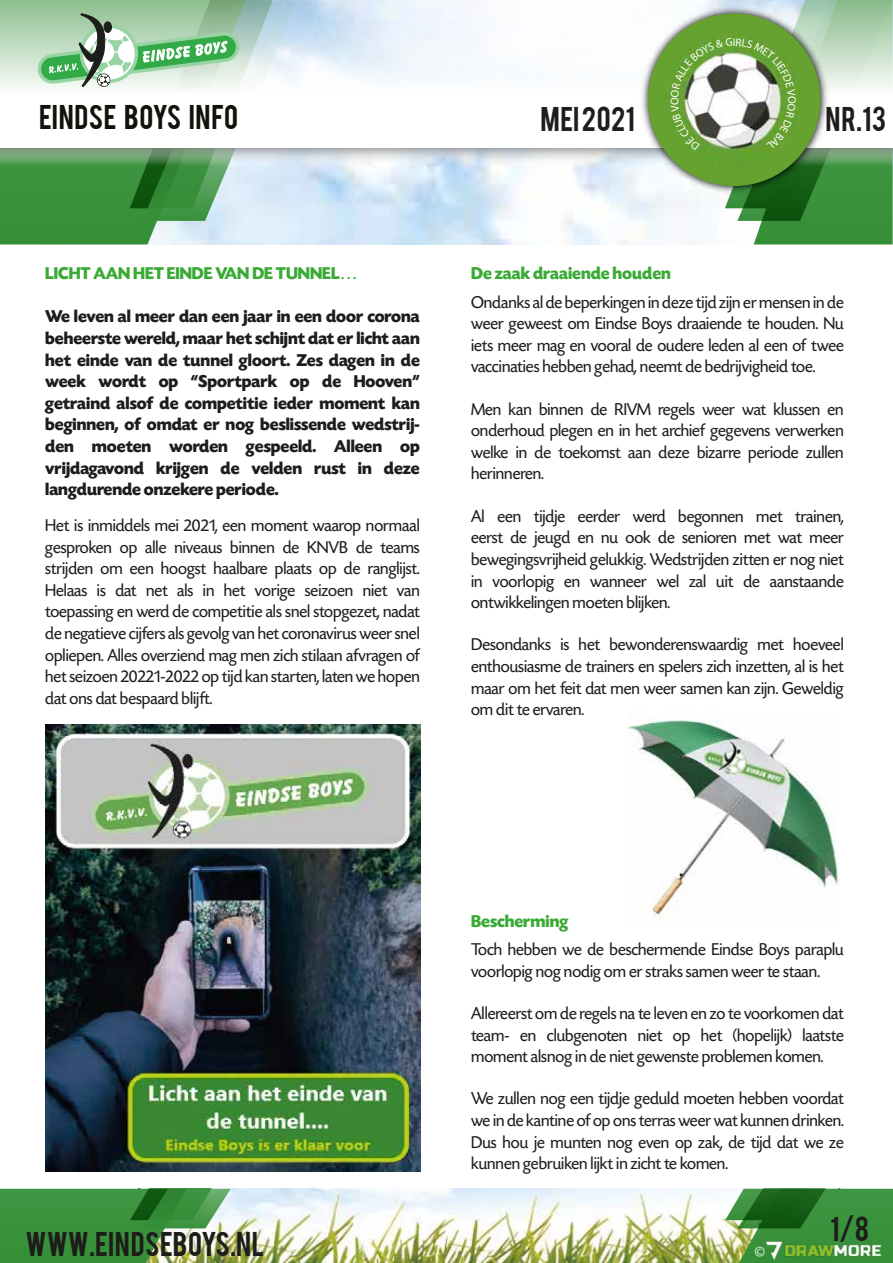
<style>
.page{position:relative;width:893px;height:1263px;background:#fff}
.page>*{position:absolute;margin:0;border:0;box-sizing:border-box;transform-origin:0 0}
.t1{font:27px "Bebas";letter-spacing:.015em;color:#1d1d1b}
.t2{font:27px "Bebas";letter-spacing:.02em;color:#13110c}
.t3{font:18px/21.6px "Today SHOP";color:#1d1d1b;text-align:justify}
.t4{font:700 18px/21.6px "Today SHOP";color:#1d1d1b;text-align:justify}
.t5{font:700 18px "Today SHOP";color:#3aaa35}
.t6{font:15.9px "Myriad Pro";color:#fff}
.s1{font-family:"Myriad Pro";font-weight:400}
</style>
<div class="page">
<svg style="left:0;top:168px;width:246px;height:76px;background:#66aa6f"></svg>
<svg style="left:0;top:148px;width:637px;height:20px"></svg>
<svg style="left:0;top:0;width:671px;height:93px"></svg>
<img style="left:273px;top:1189px;width:452px;height:74px">
<svg style="left:725px;top:1189px;width:168px;height:74px;background:#468e42"></svg>
<svg style="left:0;top:1189px;width:273px;height:74px;background:#69a764"></svg>
<img style="left:762px;top:1237px;width:123px;height:26px">
<img style="left:637px;top:3px;width:34px;height:194px">
<div style="left:648px;top:14px;width:172px;height:172px;background:#66a230;border-radius:50%"></div>
<svg style="left:38px;top:0;width:260px;height:221px"></svg>
<img style="left:46px;top:725px;width:374px;height:447px">
<img style="left:627px;top:720px;width:213px;height:199px">
<svg style="left:671px;top:0;width:222px;height:244px"></svg>
<h1 class="t2" style="left:39px;top:97px;width:201px">EINDSE BOYS INFO</h1>
<h1 class="t1" style="left:540px;top:99px;width:96px">MEI 2021</h1>
<h1 class="t1" style="left:826px;top:99px;width:62px">NR.13</h1>
<p class="t5" style="left:45px;top:264px;width:314px">LICHT AAN HET EINDE VAN DE TUNNEL<span class="s1">…</span></p>
<p class="t4" style="left:45px;top:306px;width:376px">We leven al meer dan een jaar in een door corona beheerste wereld, maar het schijnt dat er licht aan het einde van de tunnel gloort. Zes dagen in de week wordt op “Sportpark op de Hooven” getraind alsof de competitie ieder moment kan beginnen, of omdat er nog beslissende wedstrij&shy;den moeten worden gespeeld. Alleen op vrijdagavond krijgen de velden rust in deze langdurende onzekere periode.</p>
<p class="t3" style="left:45px;top:515px;width:376px">Het is inmiddels mei 2021, een moment waarop normaal gesproken op alle niveaus binnen de KNVB de teams strijden om een hoogst haalbare plaats op de ranglijst.<br>Helaas is dat net als in het vorige seizoen niet van toepassing en werd de competitie als snel stopgezet, nadat de negatieve cijfers als gevolg van het coronavirus weer snel opliepen. Alles overziend mag men zich stilaan afvragen of het seizoen 20221-2022 op tijd kan starten, laten we hopen dat ons dat bespaard blijft.</p>
<p class="t5" style="left:471px;top:264px;width:201px">De zaak draaiende houden</p>
<p class="t3" style="left:471px;top:292px;width:374px">Ondanks al de beperkingen in deze tijd zijn er mensen in de weer geweest om Eindse Boys draaiende te houden. Nu iets meer mag en vooral de oudere leden al een of twee vaccinaties hebben gehad, neemt de bedrijvigheid toe.</p>
<p class="t3" style="left:471px;top:399px;width:374px">Men kan binnen de RIVM regels weer wat klussen en onderhoud plegen en in het archief gegevens verwerken welke in de toekomst aan deze bizarre periode zullen herinneren.</p>
<p class="t3" style="left:471px;top:506px;width:374px">Al een tijdje eerder werd begonnen met trainen, eerst de jeugd en nu ook de senioren met wat meer bewegingsvrijheid gelukkig. Wedstrijden zitten er nog niet in voorlopig en wanneer wel zal uit de aanstaande ontwikkelingen moeten blijken.</p>
<p class="t3" style="left:471px;top:634px;width:374px">Desondanks is het bewonderenswaardig met hoeveel enthousiasme de trainers en spelers zich inzetten, al is het maar om het feit dat men weer samen kan zijn. Geweldig om dit te ervaren.</p>
<h1 class="t1" style="left:26px;top:1224px;width:240px">WWW.EINDSEBOYS.NL</h1>
<p class="t5" style="left:471px;top:912px;width:99px">Bescherming</p>
<p class="t3" style="left:471px;top:939px;width:374px">Toch hebben we de beschermende Eindse Boys paraplu voorlopig nog nodig om er straks samen weer te staan.</p>
<p class="t3" style="left:471px;top:1003px;width:374px">Allereerst om de regels na te leven en zo te voorkomen dat team- en clubgenoten niet op het (hopelijk) laatste moment alsnog in de niet gewenste problemen komen.</p>
<p class="t3" style="left:471px;top:1088px;width:374px">We zullen nog een tijdje geduld moeten hebben voordat we in de kantine of op ons terras weer wat kunnen drinken.<br>Dus hou je munten nog even op zak, de tijd dat we ze kunnen gebruiken lijkt in zicht te komen.</p>
<p class="t6" style="left:754px;top:1242px;width:12px">©</p>
<h1 class="t1" style="left:830px;top:1209px;width:40px">1/8</h1>
</div>
